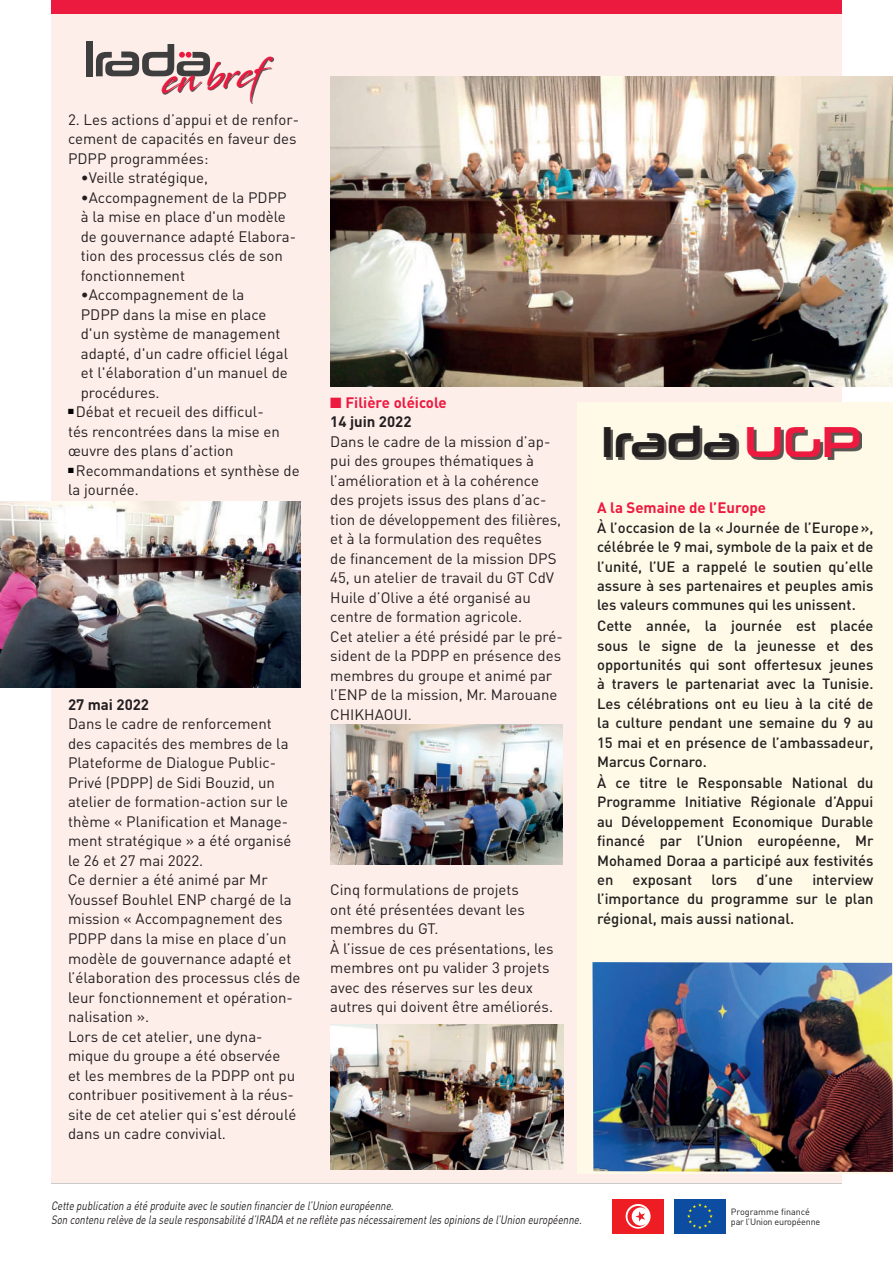
<style>
.page{position:relative;width:893px;height:1263px;background:#fff}
.page>*{position:absolute;margin:0;border:0;box-sizing:border-box;transform-origin:0 0}
.t1{font:43.5px "Neuropolitical Rg";color:#231f20}
.t2{font:36.3px "Stingray";color:#ed1a40;scale:.86 1}
.t3{font:15px/19.5px "DIN";color:#231f20}
.t4{font:700 15px/19.5px "DIN";color:#ed1a40}
.t5{font:500 15px "DIN";color:#231f20}
.t6{font:700 15px "DIN";color:#231f20}
.t7{font:500 14.7px/19.4px "DIN";color:#231f20;text-align:justify}
.t8{font:italic 12px/13.5px "DIN";color:#231f20;scale:.81 1}
.t9{font:9px/10.8px "DIN";letter-spacing:-.02em;color:#231f20}
.s1{color:#231f20}
.s2{color:#ed1a40}
</style>
<div class="page">
<div style="left:51px;top:0;width:791px;height:15px;background:#ed1a40"></div>
<div style="left:51px;top:15px;width:791px;height:1168px;background:#feeeea"></div>
<div style="left:86px;top:41px;width:7px;height:35px;background:#3e3e3f"></div>
<svg style="left:96px;top:44px;width:114px;height:32px"></svg>
<div style="left:162px;top:58px;width:112px;height:46px;background:#231f20;opacity:.75"></div>
<div style="left:674px;top:1199px;width:51px;height:34px;background:#0d4da1"></div>
<svg style="left:687px;top:1203px;width:26px;height:26px"></svg>
<div style="left:612px;top:1199px;width:52px;height:34px;background:#ee1d23"></div>
<svg style="left:626px;top:1204px;width:25px;height:25px"></svg>
<svg style="left:627px;top:1206px;width:19px;height:21px"></svg>
<img style="left:0;top:501px;width:300px;height:187px">
<img style="left:330px;top:724px;width:233px;height:141px">
<img style="left:330px;top:1025px;width:233px;height:144px">
<img style="left:330px;top:77px;width:563px;height:310px">
<div style="left:578px;top:402px;width:315px;height:772px;background:#fefae7"></div>
<div style="left:606px;top:428px;width:256px;height:32px;background:#231f20;opacity:.75"></div>
<img style="left:592px;top:962px;width:301px;height:210px">
<h2 class="t2" style="left:162px;top:57px;width:121px;rotate:-5deg">en bref</h2>
<p class="t3" style="left:68px;top:109px;width:233px">2. Les actions d’appui et de renfor&shy;cement de capacités en faveur des<br>PDPP programmées:</p>
<p class="t3" style="left:81px;top:168px;width:129px">•Veille stratégique,</p>
<p class="t3" style="left:81px;top:187px;width:217px">•Accompagnement de la PDPP à la mise en place d'un modèle de gouvernance adapté Elabora&shy;tion des processus clés de son fonctionnement</p>
<p class="t3" style="left:81px;top:285px;width:209px">•Accompagnement de la<br>PDPP dans la mise en place d'un système de management adapté, d'un cadre officiel légal et l'élaboration d'un manuel de procédures.</p>
<p class="t3" style="left:68px;top:402px;width:213px"><sup>■</sup> Débat et recueil des difficul&shy;tés rencontrées dans la mise en œuvre des plans d’action</p>
<p class="t3" style="left:68px;top:460px;width:233px"><sup>■</sup> Recommandations et synthèse de la journée.</p>
<p class="t6" style="left:68px;top:695px;width:83px">27 mai 2022</p>
<p class="t3" style="left:68px;top:714px;width:234px">Dans le cadre de renforcement<br>des capacités des membres de la<br>Plateforme de Dialogue Public-<br>Privé (PDPP) de Sidi Bouzid, un atelier de formation-action sur le thème « Planification et Manage&shy;ment stratégique » a été organisé le 26 et 27 mai 2022.<br>Ce dernier a été animé par Mr<br>Youssef Bouhlel ENP chargé de la mission « Accompagnement des<br>PDPP dans la mise en place d’un modèle de gouvernance adapté et l’élaboration des processus clés de leur fonctionnement et opération&shy;nalisation ».<br>Lors de cet atelier, une dyna&shy;mique du groupe a été observée<br>et les membres de la PDPP ont pu contribuer positivement à la réus&shy;site de cet atelier qui s'est déroulé dans un cadre convivial.</p>
<p class="t4" style="left:330px;top:392px;width:118px">■ Filière oléicole<br><span class="s1">14 juin 2022</span></p>
<p class="t3" style="left:330px;top:431px;width:234px">Dans le cadre de la mission d’ap&shy;pui des groupes thématiques à l’amélioration et à la cohérence des projets issus des plans d’ac&shy;tion de développement des filières, et à la formulation des requêtes<br>de financement de la mission DPS<br>45, un atelier de travail du GT CdV<br>Huile d’Olive a été organisé au centre de formation agricole.<br>Cet atelier a été présidé par le pré&shy;sident de la PDPP en présence des membres du groupe et animé par l’ENP de la mission, Mr. Marouane<br>CHIKHAOUI.</p>
<p class="t3" style="left:330px;top:880px;width:225px">Cinq formulations de projets<br>ont été présentées devant les membres du GT.<br>À l’issue de ces présentations, les membres ont pu valider 3 projets avec des réserves sur les deux autres qui doivent être améliorés.</p>
<h1 class="t1" style="left:601px;top:415px;width:261px">Irada <span class="s2">UGP</span></h1>
<p class="t4" style="left:597px;top:498px;width:171px">A la Semaine de l’Europe</p>
<p class="t7" style="left:597px;top:517px;width:278px">À l’occasion de la «Journée de l’Europe», célébrée le 9 mai, symbole de la paix et de l’unité, l’UE a rappelé le soutien qu’elle assure à ses partenaires et peuples amis les valeurs communes qui les unissent.</p>
<p class="t7" style="left:597px;top:616px;width:278px">Cette année, la journée est placée sous le signe de la jeunesse et des opportunités qui sont offertesux jeunes à travers le partenariat avec la Tunisie.<br>Les célébrations ont eu lieu à la cité de la culture pendant une semaine du 9 au 15 mai et en présence de l’ambassadeur, Marcus Cornaro.</p>
<p class="t7" style="left:597px;top:772px;width:278px">À ce titre le Responsable National du Programme Initiative Régionale d’Appui au Développement Economique Durable financé par l’Union européenne, Mr Mohamed Doraa a participé aux festivités en</p>
<p class="t7" style="left:597px;top:869px;width:278px;text-align:right">interview<br>l’importance du programme sur le plan</p>
<p class="t5" style="left:597px;top:909px;width:199px">régional, mais aussi national.</p>
<p class="t7" style="left:633px;top:869px;width:61px">exposant</p>
<p class="t7" style="left:711px;top:869px;width:27px">lors</p>
<p class="t7" style="left:756px;top:869px;width:38px">d’une</p>
<p class="t8" style="left:51px;top:1199px;width:660px">Cette publication a été produite avec le soutien financierde l’Union européenne.<br>Son contenu relève de la seule responsabilité d’IRADA etne reflète pas nécessairementles opinions de l’Union européenne.</p>
<p class="t9" style="left:731px;top:1206px;width:91px">Programme financé par l’Union européenne</p>
</div>
